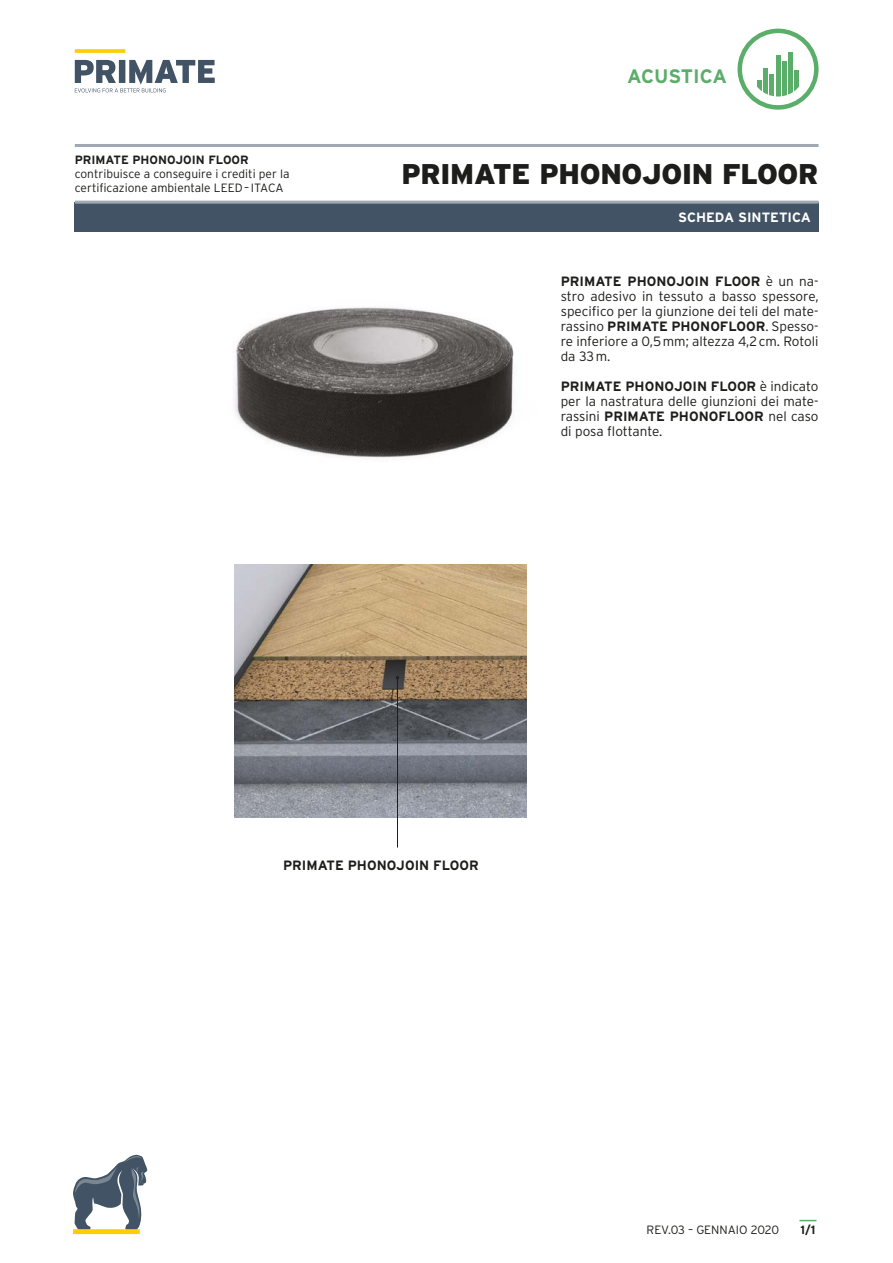
<style>
.page{position:relative;width:893px;height:1263px;background:#fff}
.page>*{position:absolute;margin:0;border:0;box-sizing:border-box;transform-origin:0 0}
.t1{font:900 28.5px "Interstate";letter-spacing:-.01em;color:#1d1d1b}
.t2{font:700 19.5px "Interstate";letter-spacing:-.01em;color:#5bae69}
.t3{font:300 13.5px/15px "Interstate";color:#1d1d1b;text-align:justify}
.t4{font:700 13.5px "Interstate";color:#1d1d1b}
.t5{font:700 13.5px "Interstate";color:#fff}
.t6{font:300 12px/14.4px "Interstate";color:#1d1d1b}
.t7{font:700 12px "Interstate";color:#1d1d1b}
.s1{font-weight:700}
</style>
<div class="page">
<div style="left:74px;top:202px;width:745px;height:30px;background:#415364"></div>
<hr style="left:75px;top:201px;width:744px;height:3px;background:#a0a9b1">
<hr style="left:75px;top:144px;width:744px;height:3px;background:#a0a9b1">
<svg style="left:75px;top:49px;width:50px;height:4px"></svg>
<svg style="left:75px;top:60px;width:140px;height:32px"></svg>
<div style="left:737px;top:29px;width:82px;height:81px;border:4px solid #5bae69;border-radius:50%"></div>
<svg style="left:757px;top:80px;width:5px;height:11px"></svg>
<div style="left:763px;top:69px;width:5px;height:28px;background:#5bae69"></div>
<hr style="left:770px;top:74px;width:4px;height:23px;background:#5bae69">
<hr style="left:776px;top:55px;width:4px;height:42px;background:#5bae69">
<hr style="left:782px;top:61px;width:4px;height:36px;background:#5bae69">
<div style="left:788px;top:53px;width:5px;height:44px;background:#5bae69"></div>
<svg style="left:794px;top:70px;width:5px;height:22px"></svg>
<img style="left:234px;top:307px;width:280px;height:151px">
<img style="left:235px;top:564px;width:292px;height:254px">
<hr style="left:397px;top:678px;width:1px;height:169px;background:#1d1d1b">
<div style="left:73px;top:1229px;width:67px;height:5px;background:#ffcd00"></div>
<svg style="left:73px;top:1154px;width:75px;height:75px"></svg>
<svg style="left:799px;top:1220px;width:17px;height:1px"></svg>
<p class="t7" style="left:75px;top:153px;width:175px">PRIMATE PHONOJOIN FLOOR</p>
<p class="t6" style="left:75px;top:166px;width:216px">contribuisce a conseguire i crediti per la certificazione ambientale LEED– ITACA</p>
<h2 class="t2" style="left:627px;top:65px;width:102px">ACUSTICA</h2>
<h1 class="t1" style="left:401px;top:157px;width:419px">PRIMATE PHONOJOIN FLOOR</h1>
<p class="t5" style="left:678px;top:210px;width:134px">SCHEDA SINTETICA</p>
<p class="t3" style="left:561px;top:273px;width:259px"><span class="s1">PRIMATE PHONOJOIN FLOOR</span> è un na&shy;stro adesivo in tessuto a basso spessore, specifico per la giunzione dei teli del mate&shy;rassino <span class="s1">PRIMATE PHONOFLOOR</span>. Spesso&shy;re inferiore a 0,5mm; altezza 4,2cm. Rotoli da 33m.</p>
<p class="t3" style="left:561px;top:378px;width:259px"><span class="s1">PRIMATE PHONOJOIN FLOOR</span> è indicato per la nastratura delle giunzioni dei mate&shy;rassini <span class="s1">PRIMATE PHONOFLOOR</span> nel caso di posa flottante.</p>
<p class="t4" style="left:283px;top:857px;width:197px">PRIMATE PHONOJOIN FLOOR</p>
<p class="t6" style="left:646px;top:1222px;width:134px">REV.03 – GENNAIO 2020</p>
<p class="t7" style="left:801px;top:1223px;width:16px">1/1</p>
</div>
